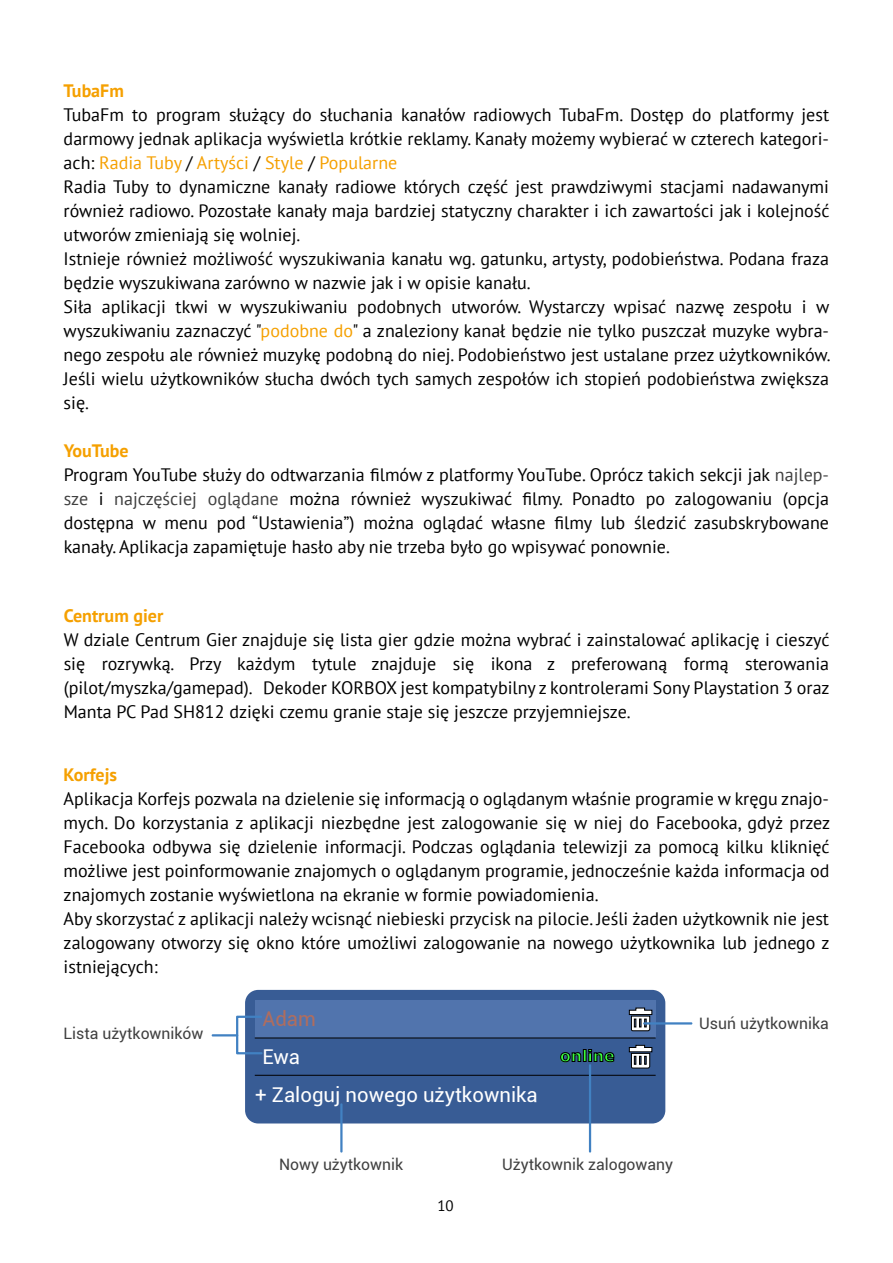
<style>
.page{position:relative;width:893px;height:1263px;background:#fff}
.page>*{position:absolute;margin:0;border:0;box-sizing:border-box;transform-origin:0 0}
.t1{font:20.4px "Roboto";color:#fff}
.t2{font:20.4px "Roboto";color:#b06d5e}
.t3{font:18px/24px "PT Sans";color:#000}
.t4{font:700 18px "PT Sans";color:#f5a000}
.t5{font:15.75px "Roboto";color:#404040}
.t6{font:700 15.75px "Verdana";color:#39fd39}
.t7{font:15px "PT Sans";color:#000}
.s1{color:#f5a000}
.s2{font-weight:700;color:#f5a000}
.s3{color:#404040}
</style>
<div class="page">
<div style="left:245px;top:990px;width:420px;height:133px;background:#385c95;border-radius:13px"></div>
<div style="left:255px;top:1001px;width:401px;height:37px;background:#5174ad"></div>
<svg style="left:629px;top:1044px;width:24px;height:25px"></svg>
<hr style="left:255px;top:1075px;width:401px;height:1px;background:#000">
<hr style="left:255px;top:1037px;width:401px;height:1px;background:#000">
<svg style="left:211px;top:1016px;width:52px;height:38px"></svg>
<svg style="left:340px;top:1103px;width:3px;height:50px"></svg>
<svg style="left:629px;top:1007px;width:64px;height:24px"></svg>
<svg style="left:560px;top:1049px;width:54px;height:104px"></svg>
<p class="t4" style="left:64px;top:79px;width:62px">TubaFm</p>
<p class="t3" style="left:64px;top:103px;width:768px">TubaFm to program służący do słuchania kanałów radiowych TubaFm. Dostęp do platformy jest darmowy jednak aplikacja wyświetla krótkie reklamy. Kanały możemy wybierać w czterech kategori&shy;ach: <span class="s1">Radia Tuby</span> / <span class="s1">Artyści</span> / <span class="s1">Style</span> / <span class="s1">Popularne<br></span>Radia Tuby to dynamiczne kanały radiowe których część jest prawdziwymi stacjami nadawanymi również radiowo. Pozostałe kanały maja bardziej statyczny charakter i ich zawartości jak i kolejność utworów zmieniają się wolniej.<br>Istnieje również możliwość wyszukiwania kanału wg. gatunku, artysty, podobieństwa. Podana fraza będzie wyszukiwana zarówno w nazwie jak i w opisie kanału.<br>Siła aplikacji tkwi w wyszukiwaniu podobnych utworów. Wystarczy wpisać nazwę zespołu i w wyszukiwaniu zaznaczyć "<span class="s1">podobne do</span>" a znaleziony kanał będzie nie tylko puszczał muzyke wybra&shy;nego zespołu ale również muzykę podobną do niej. Podobieństwo jest ustalane przez użytkowników.<br>Jeśli wielu użytkowników słucha dwóch tych samych zespołów ich stopień podobieństwa zwiększa się.</p>
<p class="t3" style="left:64px;top:439px;width:767px"><span class="s2">YouTube<br></span>Program YouTube służy do odtwarzania filmów z platformy YouTube. Oprócz takich sekcji jak <span class="s3">najlep&shy;sze</span> i <span class="s3">najczęściej oglądane</span> można również wyszukiwać filmy. Ponadto po zalogowaniu (opcja dostępna w menu pod “Ustawienia”) można oglądać własne filmy lub śledzić zasubskrybowane kanały. Aplikacja zapamiętuje hasło aby nie trzeba było go wpisywać ponownie.</p>
<p class="t4" style="left:64px;top:604px;width:101px">Centrum gier</p>
<p class="t3" style="left:64px;top:628px;width:767px;text-align:justify">W dziale Centrum Gier znajduje się lista gier gdzie można wybrać i zainstalować aplikację i cieszyć się rozrywką. Przy każdym tytule znajduje się ikona z preferowaną formą sterowania (pilot/myszka/gamepad). Dekoder KORBOX jest kompatybilny z kontrolerami Sony Playstation 3 oraz Manta PC Pad SH812 dzięki czemu granie staje się jeszcze przyjemniejsze.</p>
<p class="t4" style="left:64px;top:763px;width:55px">Korfejs</p>
<p class="t3" style="left:64px;top:787px;width:768px">Aplikacja Korfejs pozwala na dzielenie się informacją o oglądanym właśnie programie w kręgu znajo&shy;mych. Do korzystania z aplikacji niezbędne jest zalogowanie się w niej do Facebooka, gdyż przez Facebooka odbywa się dzielenie informacji. Podczas oglądania telewizji za pomocą kilku kliknięć możliwe jest poinformowanie znajomych o oglądanym programie, jednocześnie każda informacja od znajomych zostanie wyświetlona na ekranie w formie powiadomienia.<br>Aby skorzystać z aplikacji należy wcisnąć niebieski przycisk na pilocie. Jeśli żaden użytkownik nie jest zalogowany otworzy się okno które umożliwi zalogowanie na nowego użytkownika lub jednego z istniejących:</p>
<p class="t5" style="left:64px;top:1022px;width:141px">Lista użytkowników</p>
<p class="t2" style="left:262px;top:1005px;width:55px">Adam</p>
<p class="t1" style="left:262px;top:1042px;width:39px">Ewa</p>
<p class="t1" style="left:255px;top:1081px;width:284px">+ Zaloguj nowego użytkownika</p>
<p class="t6" style="left:560px;top:1044px;width:56px">online</p>
<p class="t5" style="left:279px;top:1153px;width:126px">Nowy użytkownik</p>
<p class="t5" style="left:502px;top:1153px;width:172px">Użytkownik zalogowany</p>
<p class="t7" style="left:437px;top:1196px;width:18px">10</p>
<p class="t5" style="left:699px;top:1012px;width:131px">Usuń użytkownika</p>
</div>
